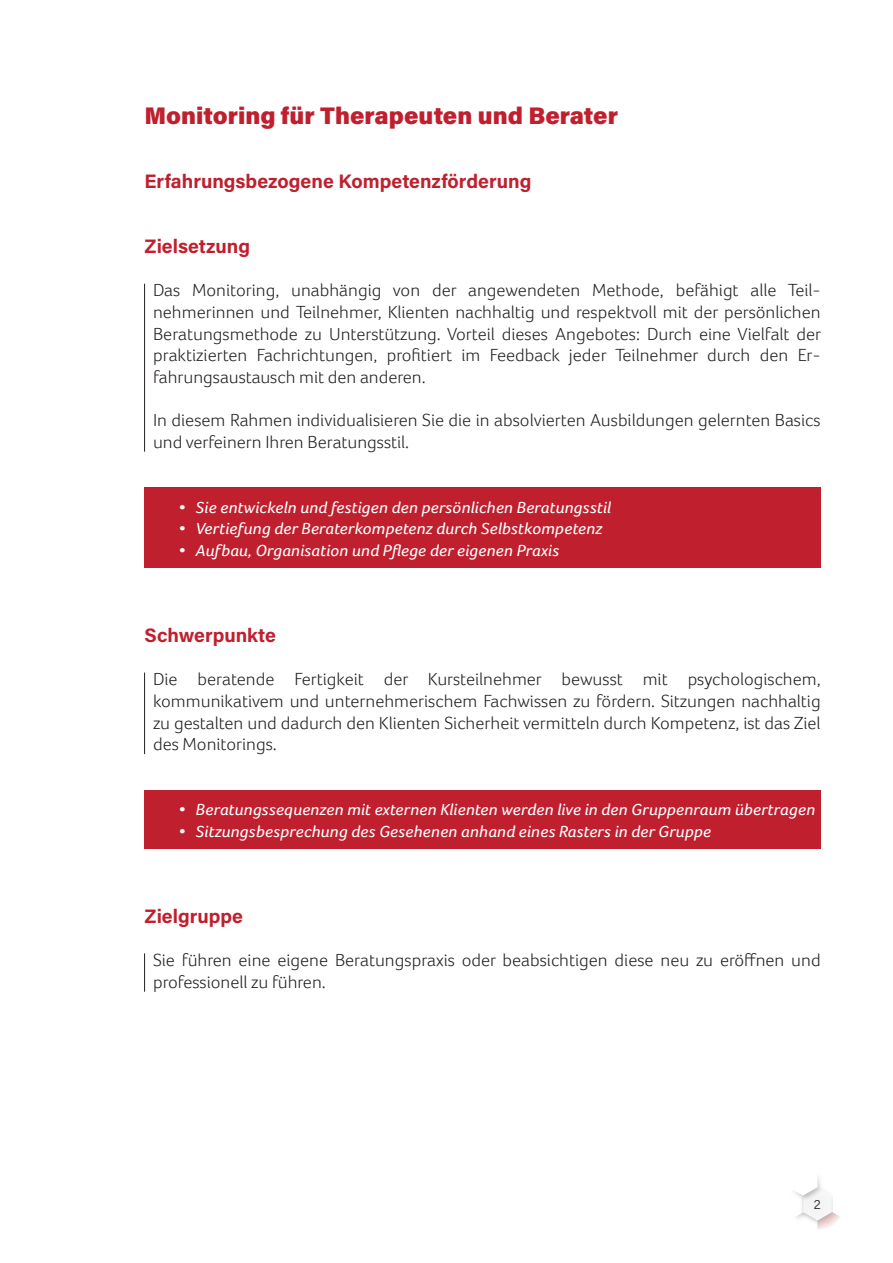
<style>
.page{position:relative;width:893px;height:1263px;background:#fff}
.page>*{position:absolute;margin:0;border:0;box-sizing:border-box;transform-origin:0 0}
.t1{font:24px "Acumin Variable Concept";letter-spacing:.095em;color:#c01f2e}
.t2{font:19.5px "Acumin Variable Concept";letter-spacing:.055em;color:#c01f2e}
.t3{font:300 18px/21.6px "Foco";color:#231f20;text-align:justify}
.t4{font:italic 16.5px "Foco";color:#fff;scale:1.09 1}
.t5{font:13.5px "Acumin Variable Concept";color:#231f20}
</style>
<div class="page">
<svg style="left:794px;top:1177px;width:46px;height:53px"></svg>
<hr style="left:144px;top:284px;width:1px;height:168px;background:#231f20">
<div style="left:145px;top:488px;width:676px;height:41px;background:#c01f2e"></div>
<div style="left:145px;top:527px;width:676px;height:41px;background:#c01f2e"></div>
<hr style="left:144px;top:672px;width:1px;height:82px;background:#231f20">
<div style="left:145px;top:790px;width:676px;height:41px;background:#c01f2e"></div>
<div style="left:145px;top:808px;width:676px;height:41px;background:#c01f2e"></div>
<hr style="left:144px;top:953px;width:1px;height:39px;background:#231f20">
<h1 class="t1" style="left:145px;top:99px;width:472px">Monitoring für Therapeuten und Berater</h1>
<p class="t2" style="left:145px;top:168px;width:387px">Erfahrungsbezogene Kompetenzförderung</p>
<p class="t2" style="left:145px;top:233px;width:106px">Zielsetzung</p>
<p class="t3" style="left:153px;top:279px;width:670px">Das Monitoring, unabhängig von der angewendeten Methode, befähigt alle Teil&shy;nehmerinnen und Teilnehmer, Klienten nachhaltig und respektvoll mit der persönlichen Beratungsmethode zu Unterstützung. Vorteil dieses Angebotes: Durch eine Vielfalt der praktizierten Fachrichtungen, profitiert im Feedback jeder Teilnehmer durch den Er&shy;fahrungsaustausch mit den anderen.</p>
<p class="t3" style="left:153px;top:409px;width:669px">In diesem Rahmen individualisieren Sie die in absolvierten Ausbildungen gelernten Basics und verfeinern Ihren Beratungsstil.</p>
<p class="t4" style="left:179px;top:497px;width:398px">• Sie entwickeln und festigen den persönlichen Beratungsstil</p>
<p class="t4" style="left:179px;top:519px;width:390px">• Vertiefung der Beraterkompetenz durch Selbstkompetenz</p>
<p class="t4" style="left:179px;top:541px;width:351px">• Aufbau, Organisation und Pflege der eigenen Praxis</p>
<p class="t2" style="left:145px;top:622px;width:132px">Schwerpunkte</p>
<p class="t3" style="left:153px;top:668px;width:669px">Die beratende Fertigkeit der Kursteilnehmer bewusst mit psychologischem, kommunikativem und unternehmerischem Fachwissen zu fördern. Sitzungen nachhaltig zu gestalten und dadurch den Klienten Sicherheit vermitteln durch Kompetenz, ist das Ziel des Monitorings.</p>
<p class="t4" style="left:179px;top:800px;width:585px">• Beratungssequenzen mit externen Klienten werden live in den Gruppenraum übertragen</p>
<p class="t4" style="left:179px;top:821px;width:490px">• Sitzungsbesprechung des Gesehenen anhand eines Rasters in der Gruppe</p>
<p class="t2" style="left:145px;top:903px;width:99px">Zielgruppe</p>
<p class="t3" style="left:153px;top:949px;width:669px">Sie führen eine eigene Beratungspraxis oder beabsichtigen diese neu zu eröffnen und professionell zu führen.</p>
<p class="t5" style="left:814px;top:1195px;width:8px">2</p>
</div>
